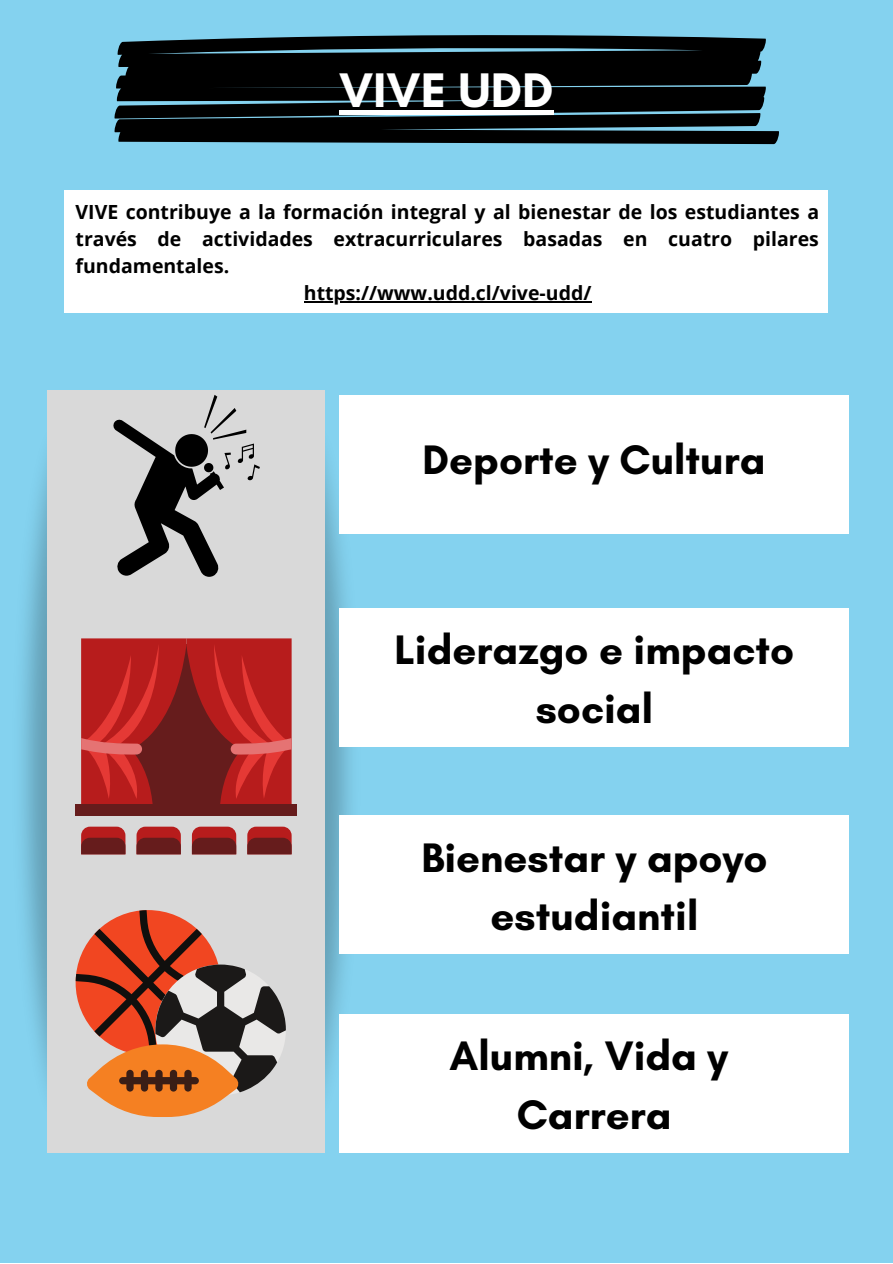
<style>
.page{position:relative;width:893px;height:1264px;background:#fff}
.page>*{position:absolute;margin:0;border:0;box-sizing:border-box;transform-origin:0 0}
.t1{font:700 49.5px "Glacial Indifference";color:#fff}
.t2{font:700 42px/58.5px "Glacial Indifference";color:#000;text-align:center}
.t3{font:700 19.5px "Open Sans";color:#000}
</style>
<div class="page">
<div style="left:0;top:0;width:892px;height:1262px;background:#84d2ef"></div>
<img style="left:253px;top:460px;width:144px;height:693px">
<img style="left:22px;top:462px;width:98px;height:691px">
<div style="left:47px;top:390px;width:278px;height:762px;background:#d9d9d9"></div>
<svg style="left:81px;top:826px;width:44px;height:28px"></svg>
<svg style="left:136px;top:826px;width:45px;height:28px"></svg>
<svg style="left:192px;top:826px;width:44px;height:28px"></svg>
<svg style="left:247px;top:826px;width:44px;height:28px"></svg>
<svg style="left:81px;top:638px;width:210px;height:166px;background:#ac2323"></svg>
<div style="left:76px;top:804px;width:221px;height:11px;background:#661c1c"></div>
<svg style="left:113px;top:395px;width:147px;height:182px"></svg>
<svg style="left:76px;top:910px;width:210px;height:206px"></svg>
<div style="left:119px;top:1077px;width:80px;height:7px;background:#3a1e16;border-radius:4px"></div>
<div style="left:126px;top:1069px;width:8px;height:22px;background:#3a1e16;border-radius:4px"></div>
<div style="left:141px;top:1069px;width:7px;height:22px;background:#3a1e16;border-radius:4px"></div>
<div style="left:155px;top:1069px;width:8px;height:22px;background:#3a1e16;border-radius:4px"></div>
<div style="left:170px;top:1069px;width:7px;height:22px;background:#3a1e16;border-radius:4px"></div>
<div style="left:184px;top:1069px;width:8px;height:22px;background:#3a1e16;border-radius:4px"></div>
<div style="left:64px;top:190px;width:763px;height:123px;background:#fff"></div>
<hr style="left:304px;top:301px;width:287px;height:1px;background:#000">
<div style="left:339px;top:395px;width:509px;height:138px;background:#fff"></div>
<div style="left:339px;top:608px;width:509px;height:138px;background:#fff"></div>
<div style="left:339px;top:815px;width:509px;height:138px;background:#fff"></div>
<div style="left:339px;top:1013px;width:509px;height:139px;background:#fff"></div>
<svg style="left:115px;top:35px;width:651px;height:78px;background:#0d1518"></svg>
<svg style="left:114px;top:113px;width:665px;height:31px;background:#141f23"></svg>
<hr style="left:339px;top:110px;width:214px;height:4px;background:#fff">
<h1 class="t1" style="left:339px;top:60px;width:216px">VIVE UDD</h1>
<p class="t3" style="left:76px;top:198px;width:745px">VIVE contribuye a la formación integral y al bienestar de los estudiantes a</p>
<p class="t3" style="left:76px;top:225px;width:744px">través de actividades extracurriculares basadas en cuatro pilares</p>
<p class="t3" style="left:76px;top:252px;width:155px">fundamentales.</p>
<p class="t3" style="left:304px;top:279px;width:289px">https://www.udd.cl/vive-udd/</p>
<h2 class="t2" style="left:422px;top:430px;width:344px">Deporte y Cultura</h2>
<h2 class="t2" style="left:394px;top:620px;width:401px">Liderazgo e impacto social</h2>
<h2 class="t2" style="left:421px;top:828px;width:347px">Bienestar y apoyo estudiantil</h2>
<h2 class="t2" style="left:449px;top:1026px;width:280px">Alumni, Vida y<br>Carrera</h2>
</div>
